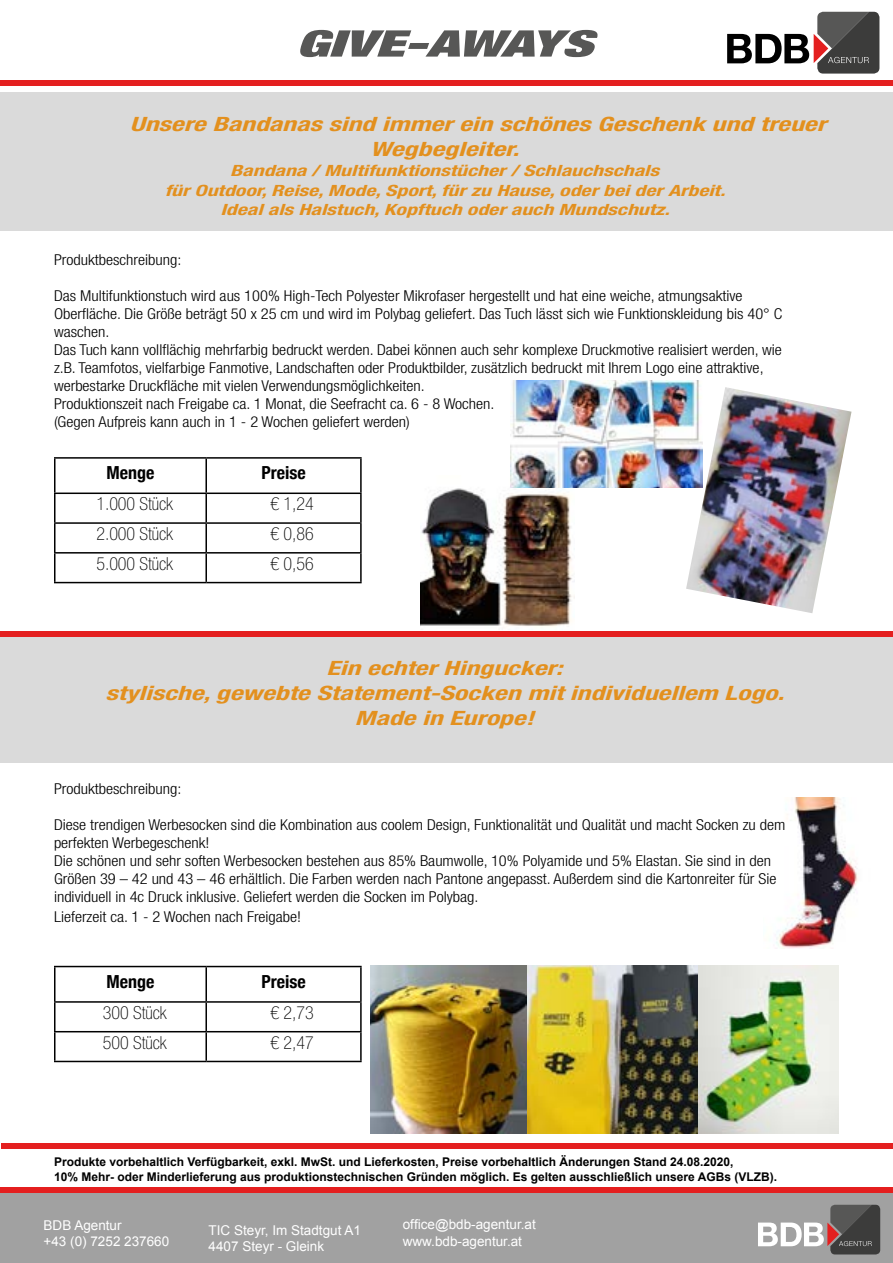
<style>
.page{position:relative;width:893px;height:1263px;background:#fff}
.page>*{position:absolute;margin:0;border:0;box-sizing:border-box;transform-origin:0 0}
.t1{font:italic 900 condensed 36.6px "Helvetica Neue LT Std";color:#575756;scale:1.6 1}
.t2{font:italic 700 condensed 19.8px/25.2px "Helvetica Neue LT Std";color:#e3901e;scale:1.4 1}
.t3{font:100 condensed 18px "Helvetica Neue LT Std";color:#000}
.t4{font:700 condensed 18px "Helvetica Neue";color:#000}
.t5{font:italic 700 condensed 15.45px/19.8px "Helvetica Neue LT Std";color:#e3901e;text-align:center;scale:1.4 1}
.t6{font:300 condensed 15px/18px "Helvetica Neue LT Std";color:#000;scale:1.1 1}
.t7{font:13.5px/16.2px "Arial";color:#fff}
.t8{font:700 12px/14.4px "Arial";color:#000}
</style>
<div class="page">
<img style="left:776px;top:797px;width:82px;height:151px">
<div style="left:1px;top:93px;width:892px;height:138px;background:#dadada"></div>
<div style="left:0;top:1193px;width:893px;height:70px;background:#a1a1a1"></div>
<div style="left:0;top:1187px;width:893px;height:6px;background:#e41f1f"></div>
<svg style="left:758px;top:1205px;width:122px;height:49px"></svg>
<hr style="left:54px;top:457px;width:152px;height:2px;background:#000">
<hr style="left:54px;top:459px;width:2px;height:33px;background:#000">
<hr style="left:206px;top:457px;width:156px;height:2px;background:#000">
<hr style="left:360px;top:459px;width:2px;height:33px;background:#000">
<hr style="left:54px;top:492px;width:152px;height:2px;background:#000">
<hr style="left:54px;top:494px;width:2px;height:28px;background:#000">
<hr style="left:206px;top:492px;width:156px;height:2px;background:#000">
<hr style="left:205px;top:494px;width:2px;height:28px;background:#000">
<hr style="left:360px;top:494px;width:2px;height:28px;background:#000">
<hr style="left:54px;top:522px;width:152px;height:2px;background:#000">
<hr style="left:54px;top:524px;width:2px;height:28px;background:#000">
<hr style="left:206px;top:522px;width:156px;height:2px;background:#000">
<hr style="left:205px;top:524px;width:2px;height:28px;background:#000">
<hr style="left:360px;top:524px;width:2px;height:28px;background:#000">
<hr style="left:54px;top:552px;width:152px;height:2px;background:#000">
<hr style="left:54px;top:554px;width:2px;height:28px;background:#000">
<hr style="left:206px;top:552px;width:156px;height:2px;background:#000">
<hr style="left:205px;top:554px;width:2px;height:28px;background:#000">
<hr style="left:360px;top:554px;width:2px;height:28px;background:#000">
<hr style="left:54px;top:582px;width:152px;height:1px;background:#000">
<hr style="left:206px;top:582px;width:156px;height:1px;background:#000">
<svg style="left:55px;top:457px;width:306px;height:49px"></svg>
<div style="left:0;top:81px;width:893px;height:5px;background:#e41f1f"></div>
<svg style="left:727px;top:12px;width:152px;height:62px"></svg>
<img style="left:420px;top:488px;width:154px;height:141px">
<div style="left:0;top:631px;width:893px;height:6px;background:#e41f1f"></div>
<div style="left:1px;top:1143px;width:892px;height:5px;background:#e41f1f"></div>
<img style="left:686px;top:387px;width:165px;height:226px">
<img style="left:510px;top:381px;width:193px;height:107px">
<hr style="left:54px;top:966px;width:152px;height:1px;background:#000">
<hr style="left:54px;top:967px;width:2px;height:34px;background:#000">
<hr style="left:206px;top:966px;width:156px;height:1px;background:#000">
<hr style="left:360px;top:967px;width:2px;height:34px;background:#000">
<hr style="left:54px;top:1001px;width:152px;height:2px;background:#000">
<hr style="left:54px;top:1003px;width:2px;height:28px;background:#000">
<hr style="left:206px;top:1001px;width:156px;height:2px;background:#000">
<hr style="left:205px;top:1003px;width:2px;height:28px;background:#000">
<hr style="left:360px;top:1003px;width:2px;height:28px;background:#000">
<hr style="left:54px;top:1031px;width:152px;height:1px;background:#000">
<hr style="left:54px;top:1032px;width:2px;height:29px;background:#000">
<hr style="left:206px;top:1031px;width:156px;height:1px;background:#000">
<hr style="left:205px;top:1032px;width:2px;height:29px;background:#000">
<hr style="left:360px;top:1032px;width:2px;height:29px;background:#000">
<hr style="left:54px;top:1061px;width:152px;height:1px;background:#000">
<hr style="left:206px;top:1061px;width:156px;height:1px;background:#000">
<svg style="left:55px;top:965px;width:306px;height:49px"></svg>
<img style="left:371px;top:966px;width:468px;height:167px">
<div style="left:0;top:637px;width:893px;height:125px;background:#dadada"></div>
<h1 class="t1" style="left:296px;top:20px;width:187px">GIVE-AWAYS</h1>
<h2 class="t2" style="left:370px;top:111px;width:327px;text-indent:-240px">Unsere Bandanas sind immer ein schönes Geschenk und treuer<br>Wegbegleiter.</h2>
<p class="t5" style="left:165px;top:161px;width:402px">Bandana / Multifunktionstücher / Schlauchschals<br>für Outdoor, Reise, Mode, Sport, für zu Hause, oder bei der Arbeit.<br>Ideal als Halstuch, Kopftuch oder auch Mundschutz.</p>
<p class="t6" style="left:54px;top:250px;width:117px">Produktbeschreibung:</p>
<p class="t6" style="left:54px;top:286px;width:664px">Das Multifunktionstuch wird aus 100% High-Tech Polyester Mikrofaser hergestellt und hat eine weiche, atmungsaktive Oberfläche. Die Größe beträgt 50 x 25 cm und wird im Polybag geliefert. Das Tuch lässt sich wie Funktionskleidung bis 40° C waschen.<br>Das Tuch kann vollflächig mehrfarbig bedruckt werden. Dabei können auch sehr komplexe Druckmotive realisiert werden, wie z.B. Teamfotos, vielfarbige Fanmotive, Landschaften oder Produktbilder, zusätzlich bedruckt mit Ihrem Logo eine attraktive, werbestarke Druckfläche mit vielen Verwendungsmöglichkeiten.<br>Produktionszeit nach Freigabe ca. 1 Monat, die Seefracht ca. 6 - 8 Wochen.<br>(Gegen Aufpreis kann auch in 1 - 2 Wochen geliefert werden)</p>
<p class="t4" style="left:106px;top:458px;width:49px">Menge</p>
<p class="t4" style="left:261px;top:458px;width:46px">Preise</p>
<p class="t3" style="left:96px;top:494px;width:78px">1.000 Stück</p>
<p class="t3" style="left:271px;top:494px;width:45px">€ 1,24</p>
<p class="t3" style="left:96px;top:524px;width:78px">2.000 Stück</p>
<p class="t3" style="left:271px;top:524px;width:45px">€ 0,86</p>
<p class="t3" style="left:96px;top:553px;width:78px">5.000 Stück</p>
<p class="t3" style="left:271px;top:553px;width:45px">€ 0,56</p>
<h2 class="t2" style="left:106px;top:655px;width:486px;text-align:center">Ein echter Hingucker:<br>stylische, gewebte Statement-Socken mit individuellem Logo.<br>Made in Europe!</h2>
<p class="t6" style="left:54px;top:780px;width:117px">Produktbeschreibung:</p>
<p class="t6" style="left:54px;top:816px;width:666px">Diese trendigen Werbesocken sind die Kombination aus coolem Design, Funktionalität und Qualität und macht Socken zu dem perfekten Werbegeschenk!<br>Die schönen und sehr soften Werbesocken bestehen aus 85% Baumwolle, 10% Polyamide und 5% Elastan. Sie sind in den Größen 39 – 42 und 43 – 46 erhältlich. Die Farben werden nach Pantone angepasst. Außerdem sind die Kartonreiter für Sie individuell in 4c Druck inklusive. Geliefert werden die Socken im Polybag.</p>
<p class="t6" style="left:54px;top:908px;width:226px">Lieferzeit ca. 1 - 2 Wochen nach Freigabe!</p>
<p class="t4" style="left:106px;top:967px;width:49px">Menge</p>
<p class="t4" style="left:261px;top:967px;width:46px">Preise</p>
<p class="t3" style="left:103px;top:1002px;width:65px">300 Stück</p>
<p class="t3" style="left:271px;top:1002px;width:45px">€ 2,73</p>
<p class="t3" style="left:103px;top:1032px;width:65px">500 Stück</p>
<p class="t3" style="left:271px;top:1032px;width:45px">€ 2,47</p>
<p class="t8" style="left:54px;top:1155px;width:725px">Produkte vorbehaltlich Verfügbarkeit, exkl. MwSt. und Lieferkosten, Preise vorbehaltlich Änderungen Stand 24.08.2020,<br>10% Mehr- oder Minderlieferung aus produktionstechnischen Gründen möglich. Es gelten ausschließlich unsere AGBs (VLZB).</p>
<p class="t7" style="left:44px;top:1217px;width:127px">BDB Agentur<br>+43 (0) 7252 237660</p>
<p class="t7" style="left:209px;top:1222px;width:154px">TIC Steyr, Im Stadtgut A1<br>4407 Steyr - Gleink</p>
<p class="t7" style="left:403px;top:1217px;width:135px">office@bdb-agentur.at www.bdb-agentur.at</p>
</div>
